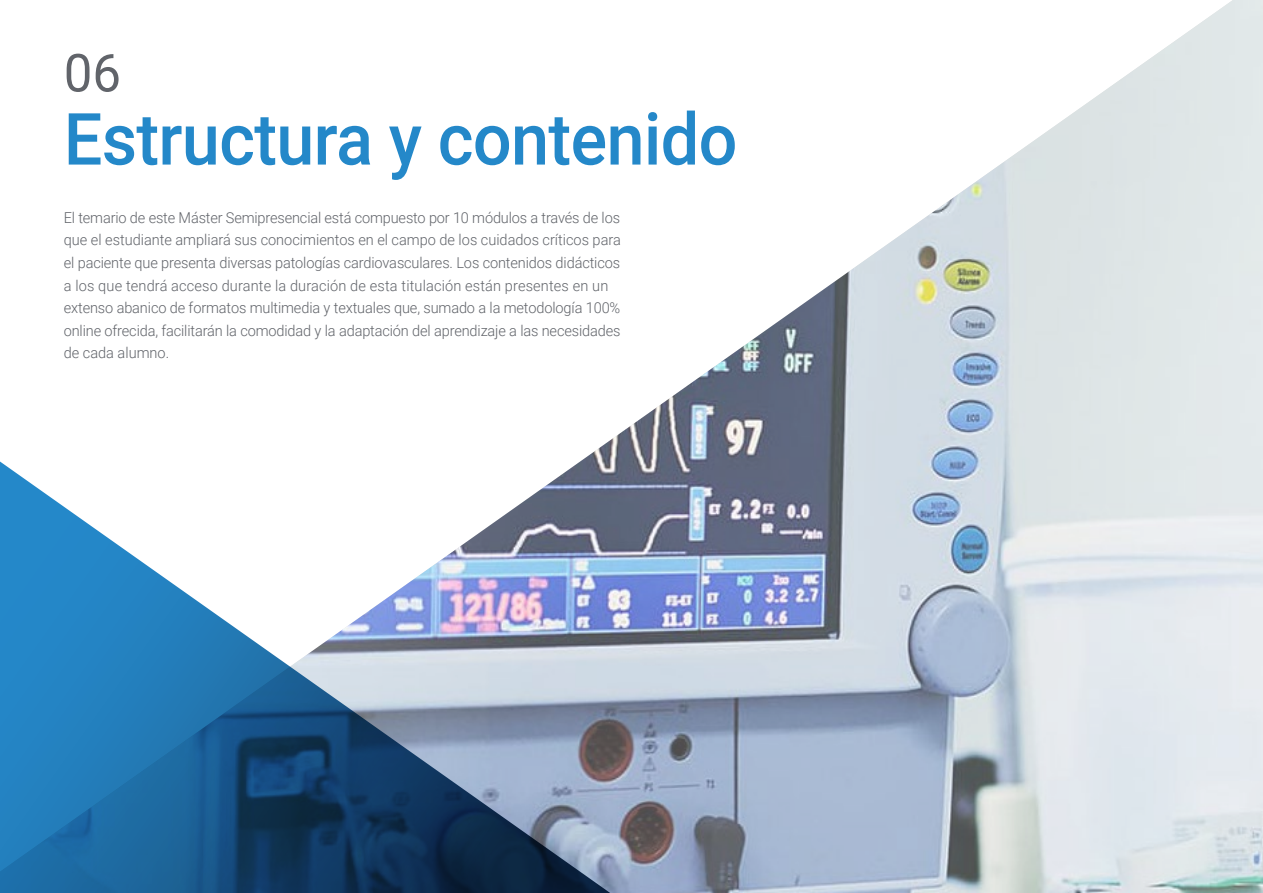
<style>
.page{position:relative;width:1263px;height:893px;background:#fff}
.page>*{position:absolute;margin:0;border:0;box-sizing:border-box;transform-origin:0 0}
.t1{font:500 72px "Roboto";letter-spacing:-.01em;color:#2488c9;scale:.95 1}
.t2{font:52.5px "Roboto";color:#61646a}
.t3{font:300 15px/22.5px "Roboto";letter-spacing:-.01em;color:#61646a}
</style>
<div class="page">
<img style="left:602px;top:0;width:661px;height:893px">
<svg style="left:0;top:446px;width:640px;height:447px"></svg>
<h2 class="t2" style="left:64px;top:36px;width:59px">06</h2>
<h1 class="t1" style="left:64px;top:89px;width:711px">Estructura y contenido</h1>
<p class="t3" style="left:64px;top:206px;width:559px">El temario de este Máster Semipresencial está compuesto por 10 módulos a través de los que el estudiante ampliará sus conocimientos en el campo de los cuidados críticos para el paciente que presenta diversas patologías cardiovasculares. Los contenidos didácticos a los que tendrá acceso durante la duración de esta titulación están presentes en un extenso abanico de formatos multimedia y textuales que, sumado a la metodología 100% online ofrecida, facilitarán la comodidad y la adaptación del aprendizaje a las necesidades de cada alumno.</p>
</div>
